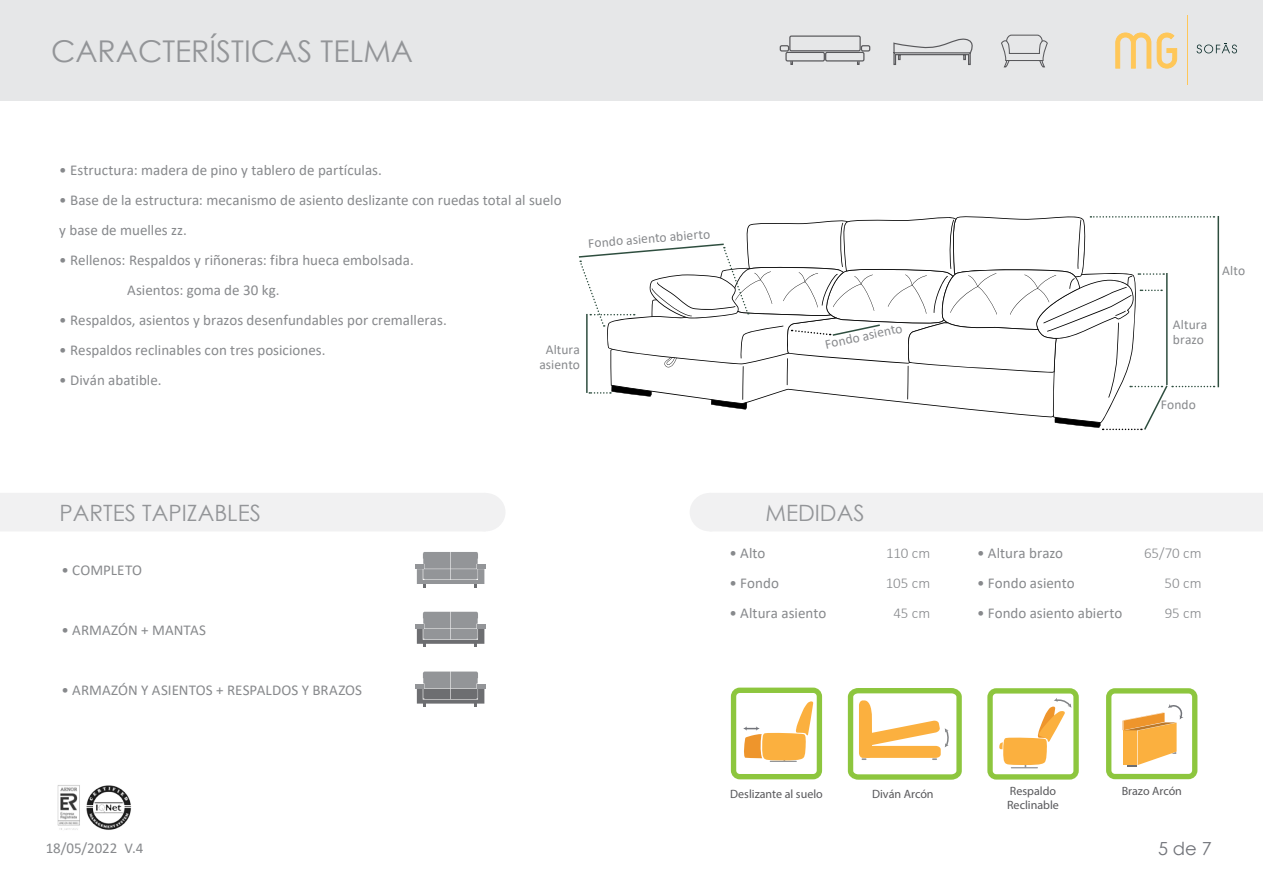
<style>
.page{position:relative;width:1263px;height:893px;background:#fff}
.page>*{position:absolute;margin:0;border:0;box-sizing:border-box;transform-origin:0 0}
.t1{font:30px "Century Gothic";color:#939598}
.t2{font:22.5px "Century Gothic";color:#939598}
.t3{font:18px "Century Gothic";color:#717379}
.t4{font:15px/30px "Calibri";letter-spacing:.005em;color:#87898c}
.t5{font:300 15px/30px "Calibri";color:#87898c;text-align:center}
.t6{font:13.5px/15px "Calibri";letter-spacing:.005em;color:#87898c}
.t7{font:12.15px "Myriad Pro";color:#58585b}
.t8{font:12px/14.4px "Myriad Pro";color:#58585b}
</style>
<div class="page">
<div style="left:0;top:0;width:1263px;height:101px;background:#e6e7e8"></div>
<svg style="left:1115px;top:33px;width:36px;height:36px"></svg>
<svg style="left:1157px;top:33px;width:20px;height:36px"></svg>
<svg style="left:1196px;top:43px;width:41px;height:10px"></svg>
<hr style="left:1187px;top:16px;width:1px;height:69px;background:#ffc758">
<svg style="left:1001px;top:34px;width:47px;height:34px"></svg>
<svg style="left:893px;top:38px;width:80px;height:28px"></svg>
<div style="left:789px;top:36px;width:72px;height:15px;border:1px solid #58585b"></div>
<svg style="left:779px;top:45px;width:92px;height:20px"></svg>
<img style="left:57px;top:785px;width:75px;height:45px">
<div style="left:0;top:493px;width:481px;height:38px;background:#f1f1f2"></div>
<div style="left:714px;top:493px;width:549px;height:38px;background:#f1f1f2"></div>
<svg style="left:987px;top:688px;width:92px;height:92px"></svg>
<div style="left:466px;top:494px;width:39px;height:37px;background:#f1f1f2;border-radius:50%"></div>
<div style="left:466px;top:493px;width:39px;height:38px;border:2px solid #f1f1f2;border-radius:50%"></div>
<div style="left:690px;top:494px;width:39px;height:37px;background:#f1f1f2;border-radius:50%"></div>
<div style="left:690px;top:493px;width:39px;height:38px;border:2px solid #f1f1f2;border-radius:50%"></div>
<svg style="left:848px;top:688px;width:114px;height:92px"></svg>
<svg style="left:415px;top:671px;width:71px;height:36px"></svg>
<svg style="left:415px;top:612px;width:71px;height:35px"></svg>
<div style="left:415px;top:564px;width:9px;height:5px;background:#939598"></div>
<div style="left:477px;top:564px;width:9px;height:5px;background:#939598"></div>
<svg style="left:417px;top:552px;width:67px;height:35px"></svg>
<svg style="left:731px;top:688px;width:91px;height:91px"></svg>
<svg style="left:1106px;top:688px;width:91px;height:91px"></svg>
<hr style="left:1217px;top:216px;width:2px;height:171px;background:#2e4e3f">
<svg style="left:578px;top:216px;width:636px;height:215px"></svg>
<h1 class="t1" style="left:51px;top:30px;width:364px">CARACTERÍSTICAS TELMA</h1>
<p class="t4" style="left:59px;top:155px;width:324px">• Estructura: madera de pino y tablero de partículas.</p>
<p class="t4" style="left:59px;top:185px;width:504px">• Base de la estructura: mecanismo de asiento deslizante con ruedas total al suelo y base de muelles zz.</p>
<p class="t4" style="left:127px;top:245px;width:288px;text-indent:-68px">• Rellenos: Respaldos y riñoneras: fibra hueca embolsada.<br>Asientos: goma de 30 kg.</p>
<p class="t4" style="left:59px;top:305px;width:389px">• Respaldos, asientos y brazos desenfundables por cremalleras.</p>
<p class="t4" style="left:59px;top:335px;width:268px">• Respaldos reclinables con tres posiciones.</p>
<p class="t4" style="left:59px;top:365px;width:104px">• Diván abatible.</p>
<p class="t6" style="left:539px;top:341px;width:42px;text-align:center">Altura asiento</p>
<p class="t6" style="left:588px;top:235px;width:124px;rotate:-4deg">Fondo asiento abierto</p>
<p class="t6" style="left:823px;top:336px;width:80px;rotate:-12deg">Fondo asiento</p>
<p class="t6" style="left:1222px;top:262px;width:24px">Alto</p>
<p class="t6" style="left:1173px;top:317px;width:36px">Altura brazo</p>
<p class="t6" style="left:1161px;top:397px;width:37px">Fondo</p>
<h2 class="t2" style="left:60px;top:497px;width:203px">PARTES TAPIZABLES</h2>
<h2 class="t2" style="left:765px;top:497px;width:101px">MEDIDAS</h2>
<p class="t4" style="left:61px;top:554px;width:82px">• COMPLETO</p>
<p class="t4" style="left:61px;top:614px;width:146px">• ARMAZÓN + MANTAS</p>
<p class="t4" style="left:61px;top:674px;width:302px">• ARMAZÓN Y ASIENTOS + RESPALDOS Y BRAZOS</p>
<p class="t4" style="left:729px;top:537px;width:38px">• Alto</p>
<p class="t4" style="left:729px;top:567px;width:51px">• Fondo</p>
<p class="t4" style="left:729px;top:597px;width:98px">• Altura asiento</p>
<p class="t5" style="left:886px;top:537px;width:46px">110 cm<br>105 cm<br>45 cm</p>
<p class="t5" style="left:1164px;top:537px;width:39px;text-align:justify;text-indent:-21px">65/70 cm 50 cm 95 cm</p>
<p class="t4" style="left:977px;top:537px;width:88px">• Altura brazo</p>
<p class="t4" style="left:977px;top:567px;width:99px">• Fondo asiento</p>
<p class="t4" style="left:977px;top:597px;width:147px">• Fondo asiento abierto</p>
<p class="t8" style="left:1007px;top:783px;width:53px">Respaldo<br>Reclinable</p>
<p class="t7" style="left:730px;top:786px;width:94px">Deslizante al suelo</p>
<p class="t7" style="left:872px;top:786px;width:63px">Diván Arcón</p>
<p class="t8" style="left:1122px;top:784px;width:62px">Brazo Arcón</p>
<p class="t4" style="left:46px;top:833px;width:99px">18/05/2022 V.4</p>
<p class="t3" style="left:1158px;top:836px;width:55px">5 de 7</p>
</div>
